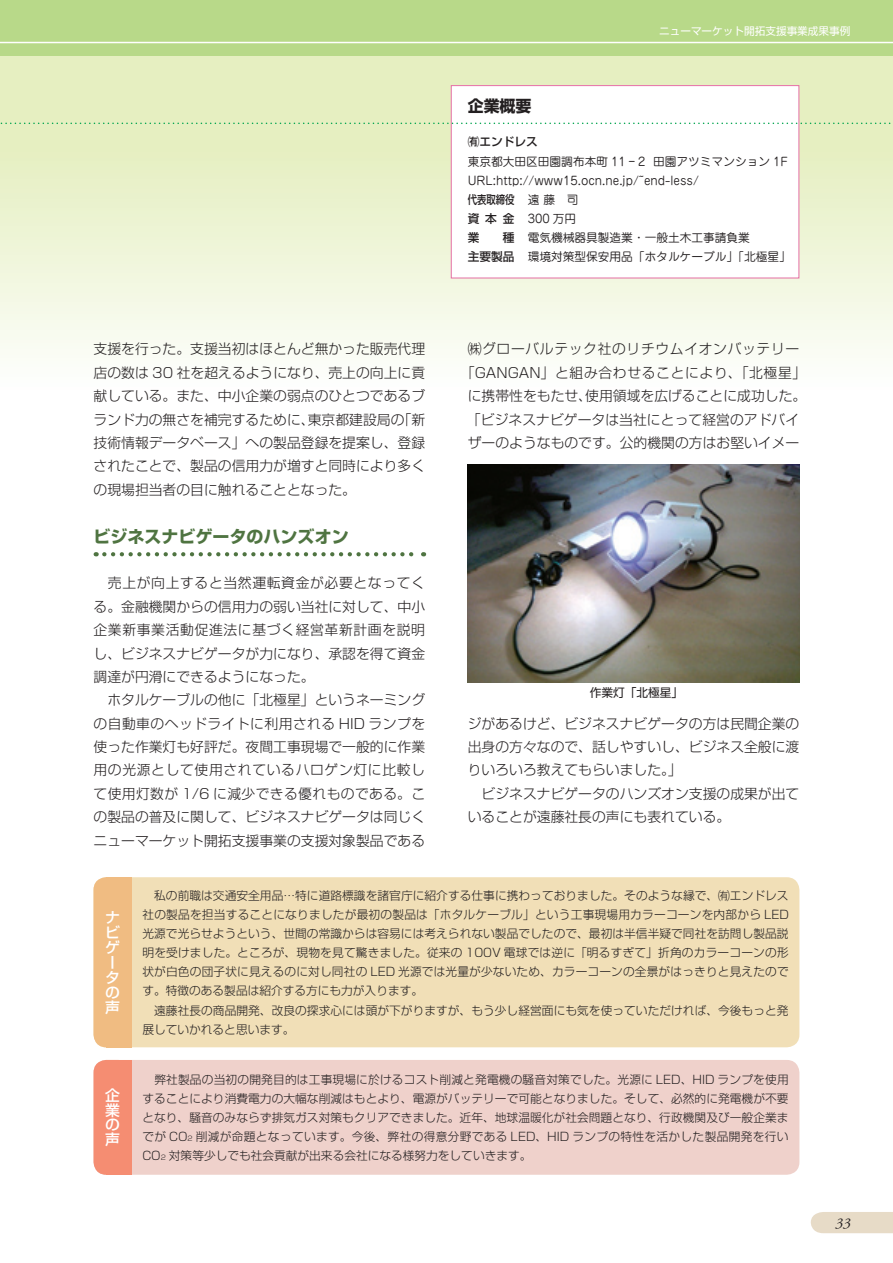
<style>
.page{position:relative;width:893px;height:1263px;background:#fff}
.page>*{position:absolute;margin:0;border:0;box-sizing:border-box;transform-origin:0 0}
.t1{font:700 16.95px "Shin Go Pro";color:#4f7441}
.t2{font:700 15.9px "Shin Go Pro";color:#231f20}
.t3{font:500 14.85px/14.9px "Shin Go Pro";color:#fff}
.t4{font:italic 14.85px "Adobe Garamond Pro";color:#231f20}
.t5{font:300 13.8px/23.4px "Shin Go Pro";color:#231f20}
.t6{font:300 11.7px/19.2px "Shin Go Pro";letter-spacing:.005em;color:#231f20}
.t7{font:11.7px/19.2px "Jun 201 Pro";color:#231f20}
.t8{font:500 11.7px "Shin Go Pro";color:#231f20;scale:.8 1}
.t9{font:11.7px "Shin Go Pro";color:#231f20}
.t10{font:500 11.7px "Shin Go Pro";color:#231f20}
.t11{font:10.65px "Shin Go Pro";color:#fff}
.s1{font-family:"Jun 201 Pro";font-weight:400}
.s2{font-family:"Shin Go Pro";font-weight:500}
.s3{font-size:6.75px}
</style>
<div class="page">
<div style="left:811px;top:1212px;width:82px;height:21px;background:#e7dbc7"></div>
<svg style="left:0;top:55px;width:893px;height:300px;background:#edf3d4"></svg>
<div style="left:0;top:0;width:893px;height:55px;background:#b8d989"></div>
<hr style="left:0;top:42px;width:893px;height:1px;background:#fff">
<div style="left:451px;top:86px;width:348px;height:192px;background:#fff"></div>
<div style="left:451px;top:85px;width:348px;height:194px;border:1px solid #e677a8"></div>
<div style="left:132px;top:877px;width:667px;height:170px;background:#f1dfb7"></div>
<svg style="left:104px;top:552px;width:320px;height:4px"></svg>
<div style="left:94px;top:877px;width:12px;height:170px;background:#f0bc82"></div>
<div style="left:106px;top:877px;width:26px;height:170px;background:#f0bc82"></div>
<div style="left:132px;top:1060px;width:667px;height:115px;background:#efd1cb"></div>
<svg style="left:94px;top:1060px;width:12px;height:115px"></svg>
<div style="left:106px;top:1060px;width:26px;height:115px;background:#f58d72"></div>
<img style="left:468px;top:464px;width:331px;height:218px">
<svg style="left:0;top:123px;width:893px;height:1px"></svg>
<p class="t11" style="left:659px;top:22px;width:193px">ニューマーケット開拓支援事業成果事例</p>
<p class="t5" style="left:94px;top:336px;width:333px;text-align:justify">支援を行った。支援当初はほとんど無かった販売代理店の数は 30 社を超えるようになり、売上の向上に貢献している。また、中小企業の弱点のひとつであるブランド力の無さを補完するために、東京都建設局の「新技術情報データベース」への製品登録を提案し、登録されたことで、製品の信用力が増すと同時により多くの現場担当者の目に触れることとなった。</p>
<p class="t1" style="left:94px;top:523px;width:257px">ビジネスナビゲータのハンズオン</p>
<p class="t5" style="left:94px;top:570px;width:333px">　売上が向上すると当然運転資金が必要となってくる。金融機関からの信用力の弱い当社に対して、中小企業新事業活動促進法に基づく経営革新計画を説明し、ビジネスナビゲータが力になり、承認を得て資金調達が円滑にできるようになった。<br>　ホタルケーブルの他に「北極星」というネーミングの自動車のヘッドライトに利用される HID ランプを使った作業灯も好評だ。夜間工事現場で一般的に作業用の光源として使用されているハロゲン灯に比較して使用灯数が 1/6 に減少できる優れものである。この製品の普及に関して、ビジネスナビゲータは同じくニューマーケット開拓支援事業の支援対象製品である</p>
<p class="t2" style="left:468px;top:93px;width:65px">企業概要</p>
<p class="t10" style="left:468px;top:132px;width:72px">㈲エンドレス</p>
<p class="t7" style="left:468px;top:150px;width:321px">東京都大田区田園調布本町 11 － 2 田園アツミマンション 1F<br>URL:http://www15.ocn.ne.jp/̃end-less/</p>
<p class="t8" style="left:468px;top:190px;width:140px">代表取締役 <span class="s1">遠 藤　司</span></p>
<p class="t7" style="left:468px;top:208px;width:325px"><span class="s2">資本金</span> 300 万円<br><span class="s2">業　　種</span> 電気機械器具製造業・一般土木工事請負業<br><span class="s2">主要製品</span> 環境対策型保安用品「ホタルケーブル」「北極星」</p>
<p class="t5" style="left:461px;top:336px;width:347px;text-align:center">㈱グローバルテック社のリチウムイオンバッテリー「GANGAN」と組み合わせることにより、「北極星」に携帯性をもたせ、使用領域を広げることに成功した。「ビジネスナビゲータは当社にとって経営のアドバイザーのようなものです。公的機関の方はお堅いイメー</p>
<p class="t9" style="left:590px;top:683px;width:95px">作業灯「北極星」</p>
<p class="t5" style="left:468px;top:710px;width:333px">ジがあるけど、ビジネスナビゲータの方は民間企業の出身の方々なので、話しやすいし、ビジネス全般に渡りいろいろ教えてもらいました。」<br>　ビジネスナビゲータのハンズオン支援の成果が出ていることが遠藤社長の声にも表れている。</p>
<p class="t3" style="left:105px;top:908px;width:16px">ナビゲータの声</p>
<p class="t3" style="left:105px;top:1086px;width:16px;text-align:justify">企業の声</p>
<p class="t6" style="left:142px;top:884px;width:648px">　私の前職は交通安全用品…特に道路標識を諸官庁に紹介する仕事に携わっておりました。そのような縁で、㈲エンドレス社の製品を担当することになりましたが最初の製品は「ホタルケーブル」という工事現場用カラーコーンを内部から LED光源で光らせようという、世間の常識からは容易には考えられない製品でしたので、最初は半信半疑で同社を訪問し製品説明を受けました。ところが、現物を見て驚きました。従来の 100V 電球では逆に「明るすぎて」折角のカラーコーンの形状が白色の団子状に見えるのに対し同社の LED 光源では光量が少ないため、カラーコーンの全景がはっきりと見えたのです。特徴のある製品は紹介する方にも力が入ります。<br>　遠藤社長の商品開発、改良の探求心には頭が下がりますが、もう少し経営面にも気を使っていただければ、今後もっと発展していかれると思います。</p>
<p class="t6" style="left:142px;top:1068px;width:648px;text-align:justify">　弊社製品の当初の開発目的は工事現場に於けるコスト削減と発電機の騒音対策でした。光源に LED、HID ランプを使用することにより消費電力の大幅な削減はもとより、電源がバッテリーで可能となりました。そして、必然的に発電機が不要となり、騒音のみならず排気ガス対策もクリアできました。近年、地球温暖化が社会問題となり、行政機関及び一般企業までが CO<span class="s3">2</span> 削減が命題となっています。今後、弊社の得意分野である LED、HID ランプの特性を活かした製品開発を行いCO<span class="s3">2</span> 対策等少しでも社会貢献が出来る会社になる様努力をしていきます。</p>
<p class="t4" style="left:836px;top:1214px;width:16px">33</p>
</div>
